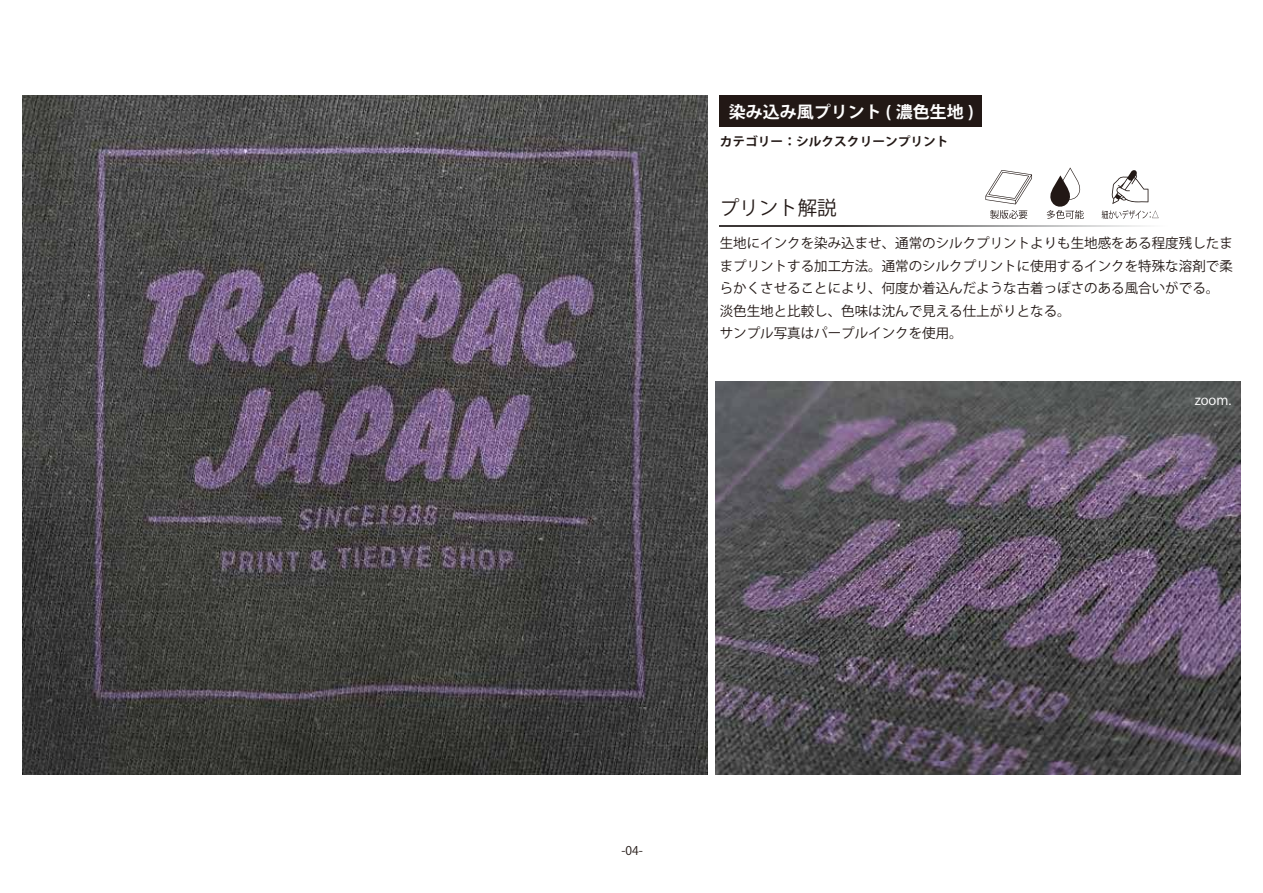
<style>
.page{position:relative;width:1263px;height:893px;background:#fff}
.page>*{position:absolute;margin:0;border:0;box-sizing:border-box;transform-origin:0 0}
.t1{font:19.5px "Koz Go Pr 6 N";color:#221815}
.t2{font:700 16.5px "Koz Go Pr 6 N";color:#fff}
.t3{font:13.5px/22.5px "Koz Go Pr 6 N";color:#221815}
.t4{font:13.35px "Koz Go Pr 6 N";color:#fff}
.t5{font:700 12.3px "Koz Go Pr 6 N";color:#221815}
.t6{font:12px "Koz Go Pr 6 N";color:#221815}
</style>
<div class="page">
<img style="left:716px;top:381px;width:524px;height:393px">
<svg style="left:720px;top:225px;width:425px;height:2px"></svg>
<svg style="left:1047px;top:168px;width:37px;height:51px"></svg>
<svg style="left:990px;top:210px;width:37px;height:9px"></svg>
<svg style="left:985px;top:170px;width:47px;height:34px"></svg>
<svg style="left:1111px;top:170px;width:37px;height:34px"></svg>
<svg style="left:1102px;top:210px;width:56px;height:9px"></svg>
<div style="left:720px;top:95px;width:262px;height:32px;background:#221815"></div>
<img style="left:23px;top:95px;width:684px;height:679px">
<p class="t2" style="left:729px;top:103px;width:246px">染み込み風プリント ( 濃色生地 )</p>
<p class="t5" style="left:720px;top:135px;width:230px">カテゴリー：シルクスクリーンプリント</p>
<h1 class="t1" style="left:720px;top:197px;width:118px">プリント解説</h1>
<p class="t3" style="left:720px;top:232px;width:514px">生地にインクを染み込ませ、通常のシルクプリントよりも生地感をある程度残したままプリントする加工方法。通常のシルクプリントに使用するインクを特殊な溶剤で柔らかくさせることにより、何度か着込んだような古着っぽさのある風合いがでる。淡色生地と比較し、色味は沈んで見える仕上がりとなる。<br>サンプル写真はパープルインクを使用。</p>
<p class="t4" style="left:1195px;top:393px;width:38px">zoom.</p>
<p class="t6" style="left:621px;top:844px;width:23px">-04-</p>
</div>
